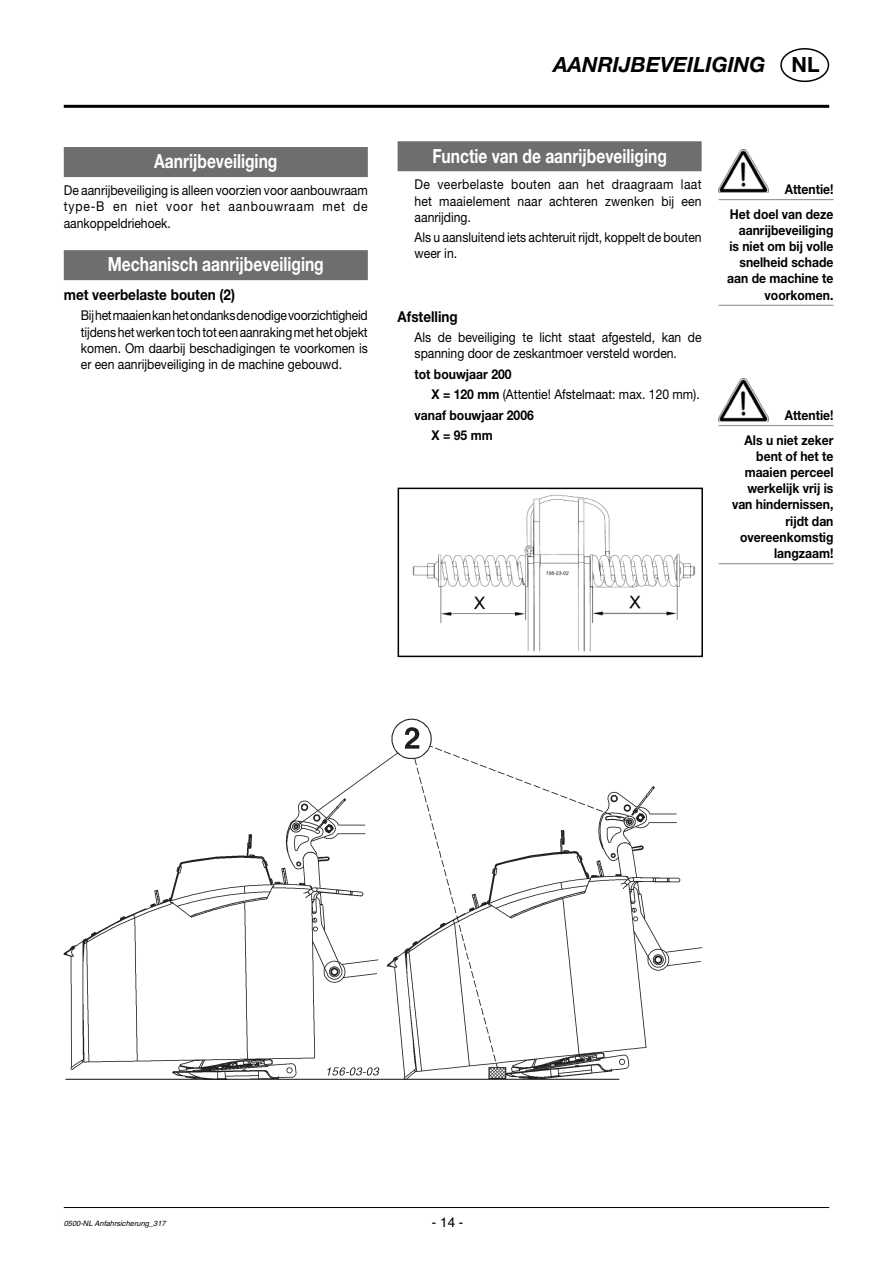
<style>
.page{position:relative;width:893px;height:1263px;background:#fff}
.page>*{position:absolute;margin:0;border:0;box-sizing:border-box;transform-origin:0 0}
.t1{font:italic 700 21px "Helvetica Neue";color:#000}
.t2{font:700 21px "Helvetica Neue";color:#000}
.t3{font:700 19.5px "Helvetica Neue";color:#fff;scale:.8 1}
.t4{font:700 15px "Helvetica Neue";color:#000;scale:.9 1}
.t5{font:13.5px/16.2px "Helvetica Neue";color:#000;text-align:justify;scale:.9 1}
.t6{font:700 13.5px/16.2px "Helvetica Neue";color:#000;text-align:right;scale:.9 1}
.t7{font:13.5px "Helvetica";color:#000}
.t8{font:italic 7.5px "Helvetica";color:#000}
.s1{font-weight:700}
</style>
<div class="page">
<hr style="left:64px;top:105px;width:765px;height:3px;background:#000">
<hr style="left:64px;top:1207px;width:765px;height:1px;background:#000">
<div style="left:780px;top:48px;width:49px;height:34px;border:2px solid #000;border-radius:50%"></div>
<div style="left:398px;top:141px;width:304px;height:30px;background:#6e6e6e"></div>
<div style="left:64px;top:147px;width:304px;height:30px;background:#6e6e6e"></div>
<div style="left:64px;top:250px;width:304px;height:30px;background:#6e6e6e"></div>
<img style="left:64px;top:719px;width:638px;height:361px">
<img style="left:412px;top:494px;width:284px;height:158px">
<div style="left:398px;top:488px;width:305px;height:169px;border:2px solid #000"></div>
<hr style="left:719px;top:199px;width:114px;height:1px;background:#999">
<hr style="left:719px;top:305px;width:114px;height:1px;background:#999">
<hr style="left:719px;top:425px;width:114px;height:1px;background:#999">
<hr style="left:719px;top:563px;width:114px;height:1px;background:#999">
<img style="left:719px;top:149px;width:49px;height:44px">
<img style="left:719px;top:378px;width:49px;height:44px">
<h1 class="t1" style="left:553px;top:57px;width:213px">AANRIJBEVEILIGING</h1>
<h1 class="t2" style="left:792px;top:57px;width:30px">NL</h1>
<h2 class="t3" style="left:154px;top:154px;width:156px">Aanrijbeveiliging</h2>
<p class="t5" style="left:64px;top:184px;width:339px">De aanrijbeveiliging is alleen voorzien voor aanbouwraam type-B en niet voor het aanbouwraam met de aankoppeldriehoek.</p>
<h2 class="t3" style="left:108px;top:257px;width:272px">Mechanisch aanrijbeveiliging</h2>
<p class="t4" style="left:64px;top:289px;width:192px">met veerbelaste bouten (2)</p>
<p class="t5" style="left:81px;top:309px;width:320px">Bij het maaien kan het ondanks de nodige voorzichtigheid tijdens het werken toch tot een aanraking met het objekt komen. Om daarbij beschadigingen te voorkomen is er een aanrijbeveiliging in de machine gebouwd.</p>
<h2 class="t3" style="left:432px;top:149px;width:295px">Functie van de aanrijbeveiliging</h2>
<p class="t5" style="left:415px;top:178px;width:320px">De veerbelaste bouten aan het draagraam laat het maaielement naar achteren zwenken bij een aanrijding.</p>
<p class="t5" style="left:415px;top:231px;width:320px">Als u aansluitend iets achteruit rijdt, koppelt de bouten weer in.</p>
<p class="t4" style="left:398px;top:311px;width:68px">Afstelling</p>
<p class="t5" style="left:415px;top:330px;width:320px">Als de beveiliging te licht staat afgesteld, kan de spanning door de zeskantmoer versteld worden.</p>
<p class="t6" style="left:415px;top:367px;width:109px">tot bouwjaar 200</p>
<p class="t5" style="left:432px;top:388px;width:299px"><span class="s1">X = 120 mm</span> (Attentie! Afstelmaat: max. 120 mm).</p>
<p class="t6" style="left:415px;top:408px;width:134px">vanaf bouwjaar 2006</p>
<p class="t6" style="left:432px;top:428px;width:69px">X = 95 mm</p>
<p class="t6" style="left:730px;top:178px;width:117px;line-height:24.8px">Attentie!<br>Het doel van deze</p>
<p class="t6" style="left:727px;top:223px;width:120px">aanrijbeveiliging is niet om bij volle snelheid schade aan de machine te voorkomen.</p>
<p class="t6" style="left:745px;top:404px;width:100px;line-height:24.8px">Attentie!<br>Als u niet zeker</p>
<p class="t6" style="left:732px;top:449px;width:114px">bent of het te maaien perceel werkelijk vrij is van hindernissen, rijdt dan overeenkomstig langzaam!</p>
<p class="t8" style="left:64px;top:1221px;width:104px">0500-NL Anfahrsicherung_317</p>
<p class="t7" style="left:432px;top:1217px;width:33px">- 14 -</p>
</div>
